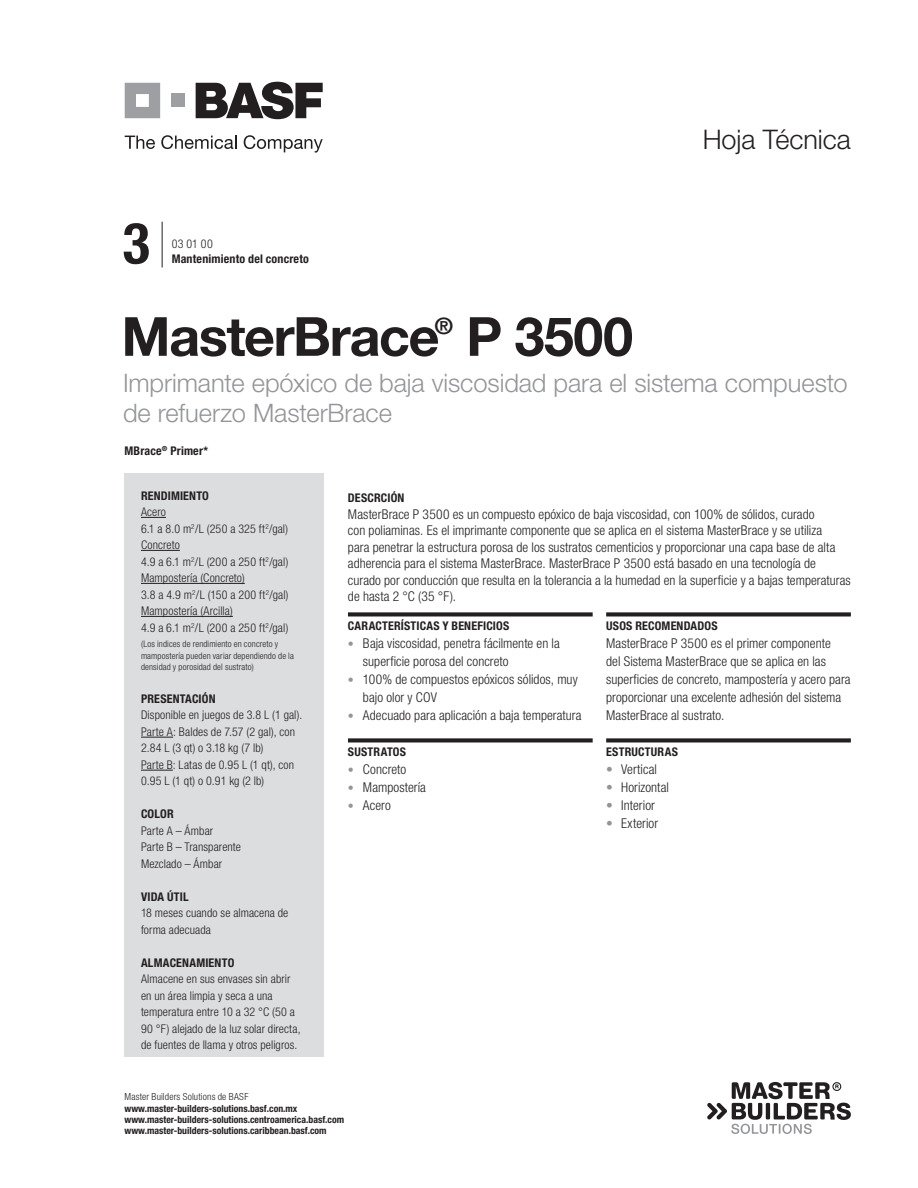
<style>
.page{position:relative;width:918px;height:1188px;background:#fff}
.page>*{position:absolute;margin:0;border:0;box-sizing:border-box;transform-origin:0 0}
.t1{font:700 condensed 57px "Helvetica Neue LT Std";color:#231f20}
.t2{font:700 54px "Helvetica Neue LT Std";letter-spacing:-.025em;color:#231f20}
.t3{font:300 27px "Helvetica Neue LT Std";letter-spacing:-.005em;color:#231f20}
.t4{font:300 25.5px/30px "Helvetica Neue LT Std";letter-spacing:-.005em;color:#939598}
.t5{font:700 22.8px "Helvetica Neue LT Std";color:#231f20}
.Body_Copy__Indent{font:300 condensed 13.5px/16.5px "Helvetica Neue LT Std";letter-spacing:.005em;color:#231f20}
.Bullets_Body{font:300 condensed 13.5px/18px "Helvetica Neue LT Std";letter-spacing:.005em;color:#231f20}
.t6{font:300 condensed 12px/16.5px "Helvetica Neue LT Std";letter-spacing:.01em;color:#231f20}
.Headers_with_Rule{font:700 condensed 12px "Helvetica Neue LT Std";letter-spacing:.015em;color:#231f20}
.t7{font:700 condensed 9.75px/11.2px "Helvetica Neue LT Std";color:#231f20}
.t8{font:300 condensed 9.75px "Helvetica Neue LT Std";letter-spacing:.02em;color:#231f20}
.t9{font:300 condensed 9px/11.2px "Helvetica Neue LT Std";letter-spacing:.015em;color:#231f20}
.s1{font-weight:700}
.s2{font-size:12px;color:#939598}
.s3{color:#939598}
</style>
<div class="page">
<svg style="left:125px;top:136px;width:30px;height:13px"></svg>
<svg style="left:161px;top:135px;width:75px;height:14px"></svg>
<svg style="left:244px;top:135px;width:79px;height:18px"></svg>
<svg style="left:196px;top:82px;width:127px;height:37px"></svg>
<svg style="left:125px;top:83px;width:35px;height:35px"></svg>
<div style="left:171px;top:94px;width:14px;height:13px;background:#9d9fa2"></div>
<svg style="left:707px;top:1082px;width:144px;height:52px"></svg>
<hr style="left:162px;top:222px;width:1px;height:45px;background:#231f20">
<div style="left:125px;top:473px;width:199px;height:583px;background:#dcdddf"></div>
<svg style="left:141px;top:517px;width:25px;height:1px"></svg>
<hr style="left:141px;top:550px;width:39px;height:1px;background:#231f20">
<hr style="left:141px;top:583px;width:104px;height:1px;background:#231f20">
<hr style="left:141px;top:616px;width:92px;height:1px;background:#231f20">
<hr style="left:141px;top:737px;width:32px;height:1px;background:#231f20">
<hr style="left:141px;top:770px;width:32px;height:1px;background:#231f20">
<svg style="left:348px;top:612px;width:245px;height:4px"></svg>
<svg style="left:348px;top:738px;width:245px;height:4px"></svg>
<svg style="left:606px;top:612px;width:245px;height:4px"></svg>
<svg style="left:606px;top:738px;width:245px;height:4px"></svg>
<p class="t1" style="left:123px;top:209px;width:29px">3</p>
<p class="t6" style="left:172px;top:236px;width:43px">03 01 00</p>
<p class="Headers_with_Rule" style="left:172px;top:252px;width:139px">Mantenimiento del concreto</p>
<h3 class="t3" style="left:703px;top:122px;width:150px">Hoja Técnica</h3>
<p class="t5" style="left:435px;top:312px;width:20px">®</p>
<p class="t2" style="left:466px;top:303px;width:168px">P 3500</p>
<p class="t4" style="left:123px;top:367px;width:726px">Imprimante epóxico de baja viscosidad para el sistema compuesto de refuerzo MasterBrace</p>
<p class="Headers_with_Rule" style="left:125px;top:443px;width:85px">MBrace<sup>®</sup> Primer*</p>
<p class="t2" style="left:122px;top:303px;width:320px">MasterBrace</p>
<p class="t6" style="left:141px;top:487px;width:149px"><span class="s1">RENDIMIENTO<br></span>Acero<br>6.1 a 8.0 m<sup>2</sup>/L (250 a 325 ft<sup>2</sup>/gal)<br>Concreto<br>4.9 a 6.1 m<sup>2</sup>/L (200 a 250 ft<sup>2</sup>/gal)<br>Mampostería (Concreto)<br>3.8 a 4.9 m<sup>2</sup>/L (150 a 200 ft<sup>2</sup>/gal)<br>Mampostería (Arcilla)<br>4.9 a 6.1 m<sup>2</sup>/L (200 a 250 ft<sup>2</sup>/gal)</p>
<p class="t9" style="left:141px;top:639px;width:154px">(Los indices de rendimiento en concreto y mampostería pueden variar dependiendo de la densidad y porosidad del sustrato)</p>
<p class="t6" style="left:141px;top:690px;width:163px"><span class="s1">PRESENTACIÓN<br></span>Disponible en juegos de 3.8 L (1 gal).<br>Parte A: Baldes de 7.57 (2 gal), con<br>2.84 L (3 qt) o 3.18 kg (7 lb)</p>
<p class="t6" style="left:141px;top:756px;width:155px">Parte B: Latas de 0.95 L (1 qt), con<br>0.95 L (1 qt) o 0.91 kg (2 lb)</p>
<p class="t6" style="left:141px;top:806px;width:102px"><span class="s1">COLOR<br></span>Parte A – Ámbar<br>Parte B – Transparente<br>Mezclado – Ámbar</p>
<p class="t6" style="left:141px;top:888px;width:149px"><span class="s1">VIDA ÚTIL<br></span>18 meses cuando se almacena de forma adecuada</p>
<p class="t6" style="left:141px;top:954px;width:161px"><span class="s1">ALMACENAMIENTO<br></span>Almacene en sus envases sin abrir en un área limpia y seca a una temperatura entre 10 a 32 °C (50 a<br>90 °F) alejado de la luz solar directa, de fuentes de llama y otros peligros.</p>
<p class="Headers_with_Rule" style="left:348px;top:491px;width:58px">DESCRCIÓN</p>
<p class="Body_Copy__Indent" style="left:348px;top:506px;width:504px">MasterBrace P 3500 es un compuesto epóxico de baja viscosidad, con 100% de sólidos, curado<br>con poliaminas. Es el imprimante componente que se aplica en el sistema MasterBrace y se utiliza<br>para penetrar la estructura porosa de los sustratos cementicios y proporcionar una capa base de alta adherencia para el sistema MasterBrace. MasterBrace P 3500 está basado en una tecnología de curado por conducción que resulta en la tolerancia a la humedad en la superficie y a bajas temperaturas de hasta 2 °C (35 °F).</p>
<p class="Headers_with_Rule" style="left:348px;top:618px;width:163px">CARACTERÍSTICAS Y BENEFICIOS</p>
<p class="Bullets_Body" style="left:363px;top:634px;width:198px;text-indent:-15px"><span class="s2">•</span> Baja viscosidad, penetra fácilmente en la superficie porosa del concreto</p>
<p class="Bullets_Body" style="left:363px;top:670px;width:216px;text-indent:-15px"><span class="s2">•</span> 100% de compuestos epóxicos sólidos, muy bajo olor y COV</p>
<p class="Bullets_Body" style="left:348px;top:706px;width:235px"><span class="s2">•</span> Adecuado para aplicación a baja temperatura</p>
<p class="Headers_with_Rule" style="left:348px;top:744px;width:60px">SUSTRATOS</p>
<p class="Bullets_Body" style="left:348px;top:760px;width:60px"><span class="s2">•</span> Concreto</p>
<p class="Bullets_Body" style="left:348px;top:778px;width:80px"><span class="s2">•</span> Mampostería</p>
<p class="Bullets_Body" style="left:348px;top:796px;width:44px"><span class="s2">•</span> Acero</p>
<p class="Headers_with_Rule" style="left:606px;top:618px;width:113px">USOS RECOMENDADOS</p>
<p class="Body_Copy__Indent" style="left:606px;top:634px;width:246px;line-height:18px">MasterBrace P 3500 es el primer componente<br>del Sistema MasterBrace que se aplica en las superficies de concreto, mampostería y acero para proporcionar una excelente adhesión del sistema MasterBrace al sustrato.</p>
<p class="Headers_with_Rule" style="left:606px;top:744px;width:73px">ESTRUCTURAS</p>
<p class="Bullets_Body" style="left:606px;top:760px;width:52px"><span class="s3">•</span> Vertical</p>
<p class="Bullets_Body" style="left:606px;top:778px;width:64px"><span class="s3">•</span> Horizontal</p>
<p class="Bullets_Body" style="left:606px;top:796px;width:50px"><span class="s3">•</span> Interior</p>
<p class="Bullets_Body" style="left:606px;top:814px;width:53px"><span class="s3">•</span> Exterior</p>
<p class="t8" style="left:125px;top:1091px;width:126px">Master Builders Solutions de BASF</p>
<p class="t7" style="left:125px;top:1102px;width:221px">www.master-builders-solutions.basf.con.mx www.master-builders-solutions.centroamerica.basf.com www.master-builders-solutions.caribbean.basf.com</p>
</div>
